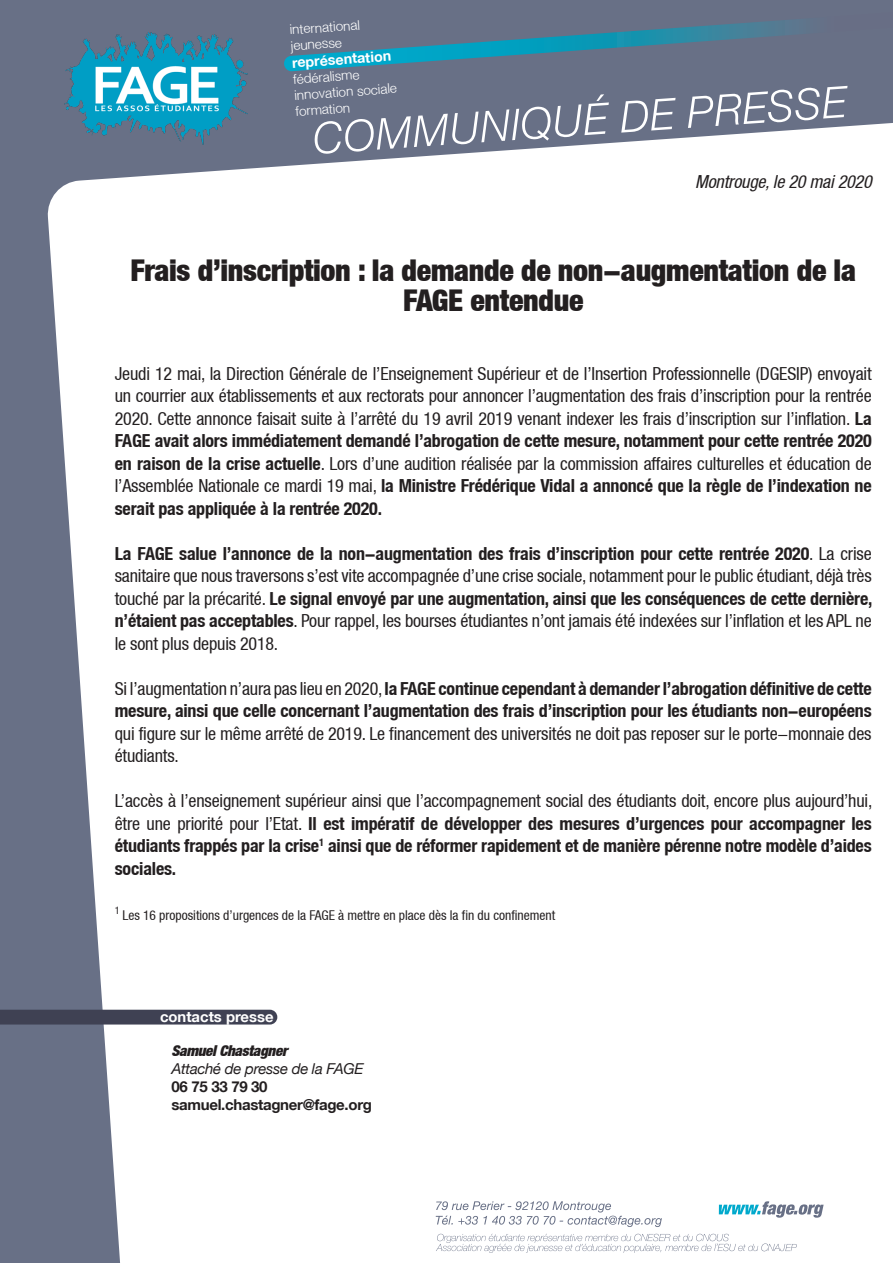
<style>
.page{position:relative;width:893px;height:1263px;background:#687086}
.page>*{position:absolute;margin:0;border:0;box-sizing:border-box;transform-origin:0 0}
.t1{font:900 condensed 30px/30px "Helvetica Neue LT";letter-spacing:-.01em;color:#231f20;text-align:center}
.t2{font:condensed 18px/22.5px "Helvetica Neue LT";letter-spacing:-.01em;color:#231f20;text-align:justify}
.t3{font:700 condensed 18px/22.5px "Helvetica Neue LT";letter-spacing:-.01em;color:#231f20;text-align:justify}
.t4{font:italic condensed 18px "Helvetica Neue LT";letter-spacing:-.01em;color:#231f20}
.t5{font:700 15px/18px "Helvetica Neue LT";letter-spacing:-.02em;color:#231f20}
.t6{font:italic 15px "Helvetica Neue LT";letter-spacing:-.02em;color:#231f20}
.t7{font:italic 900 condensed 15px "Helvetica Neue LT";letter-spacing:-.02em;color:#231f20}
.t8{font:700 14.85px "Helvetica Neue LT";color:#fff}
.t9{font:700 14.25px "Helvetica Neue LT";color:#fff}
.t10{font:condensed 13.5px "Helvetica Neue LT";color:#231f20}
.t11{font:300 13.5px "Helvetica Neue LT";color:#fff}
.s1{font-weight:700}
.s2{font-weight:400}
</style>
<div class="page">
<div style="left:47px;top:123px;width:846px;height:1140px;background:#fff"></div>
<svg style="left:314px;top:94px;width:295px;height:60px"></svg>
<svg style="left:621px;top:98px;width:55px;height:35px"></svg>
<svg style="left:688px;top:86px;width:159px;height:42px"></svg>
<svg style="left:284px;top:19px;width:515px;height:52px"></svg>
<div style="left:0;top:1010px;width:277px;height:14px;background:#3f4153"></div>
<svg style="left:719px;top:1201px;width:105px;height:17px"></svg>
<svg style="left:436px;top:1234px;width:361px;height:19px"></svg>
<svg style="left:436px;top:1201px;width:226px;height:26px"></svg>
<img style="left:64px;top:33px;width:184px;height:111px">
<p class="t11" style="left:289px;top:21px;width:72px;rotate:-4deg">international</p>
<p class="t11" style="left:290px;top:38px;width:53px;rotate:-4deg">jeunesse</p>
<p class="t9" style="left:291px;top:54px;width:101px;rotate:-4deg">représentation</p>
<p class="t11" style="left:293px;top:71px;width:68px;rotate:-4deg">fédéralisme</p>
<p class="t11" style="left:294px;top:87px;width:104px;rotate:-4deg">innovation sociale</p>
<p class="t11" style="left:295px;top:103px;width:56px;rotate:-4deg">formation</p>
<p class="t4" style="left:695px;top:171px;width:178px">Montrouge, le 20 mai 2020</p>
<p class="t1" style="left:130px;top:254px;width:727px">Frais d’inscription : la demande de non-augmentation de la<br>FAGE entendue</p>
<p class="t2" style="left:115px;top:362px;width:758px">Jeudi 12 mai, la Direction Générale de l’Enseignement Supérieur et de l’Insertion Professionnelle (DGESIP) envoyait un courrier aux établissements et aux rectorats pour annoncer l’augmentation des frais d’inscription pour la rentrée 2020. Cette annonce faisait suite à l’arrêté du 19 avril 2019 venant indexer les frais d’inscription sur l’inflation. <span class="s1">La FAGE avait alors immédiatement demandé l’abrogation de cette mesure, notamment pour cette rentrée 2020 en raison de la crise actuelle</span>. Lors d’une audition réalisée par la commission affaires culturelles et éducation de l’Assemblée Nationale ce mardi 19 mai, <span class="s1">la Ministre Frédérique Vidal a annoncé que la règle de l’indexation ne serait pas appliquée à la rentrée 2020.</span></p>
<p class="t2" style="left:115px;top:542px;width:759px"><span class="s1">La FAGE salue l’annonce de la non-augmentation des frais d’inscription pour cette rentrée 2020</span>. La crise sanitaire que nous traversons s’est vite accompagnée d’une crise sociale, notamment pour le public étudiant, déjà très touché par la précarité. <span class="s1">Le signal envoyé par une augmentation, ainsi que les conséquences de cette dernière, n’étaient pas acceptables</span>. Pour rappel, les bourses étudiantes n’ont jamais été indexées sur l’inflation et les APL ne le sont plus depuis 2018.</p>
<p class="t3" style="left:115px;top:677px;width:758px"><span class="s2">Si l’augmentation n’aura pas lieu en 2020,</span> la FAGE continue cependant à demander l’abrogation définitive de cette mesure, ainsi que celle concernant l’augmentation des frais d’inscription pour les étudiants non-européens <span class="s2">qui figure sur le même arrêté de 2019. Le financement des universités ne doit pas reposer sur le porte-monnaie des étudiants.</span></p>
<p class="t3" style="left:115px;top:789px;width:759px"><span class="s2">L’accès à l’enseignement supérieur ainsi que l’accompagnement social des étudiants doit, encore plus aujourd’hui, être une priorité pour l’Etat.</span> Il est impératif de développer des mesures d’urgences pour accompagner les étudiants frappés par la crise<sup>1</sup> ainsi que de réformer rapidement et de manière pérenne notre modèle d’aides sociales.</p>
<p class="t10" style="left:115px;top:907px;width:442px"><sup>1</sup> Les 16 propositions d’urgences de la FAGE à mettre en place dès la fin du confinement</p>
<p class="t8" style="left:160px;top:1007px;width:115px">contacts presse</p>
<p class="t7" style="left:171px;top:1041px;width:117px">Samuel Chastagner</p>
<p class="t6" style="left:171px;top:1059px;width:194px">Attaché de presse de la FAGE</p>
<p class="t5" style="left:171px;top:1077px;width:202px">06 75 33 79 30 samuel.chastagner@fage.org</p>
</div>
